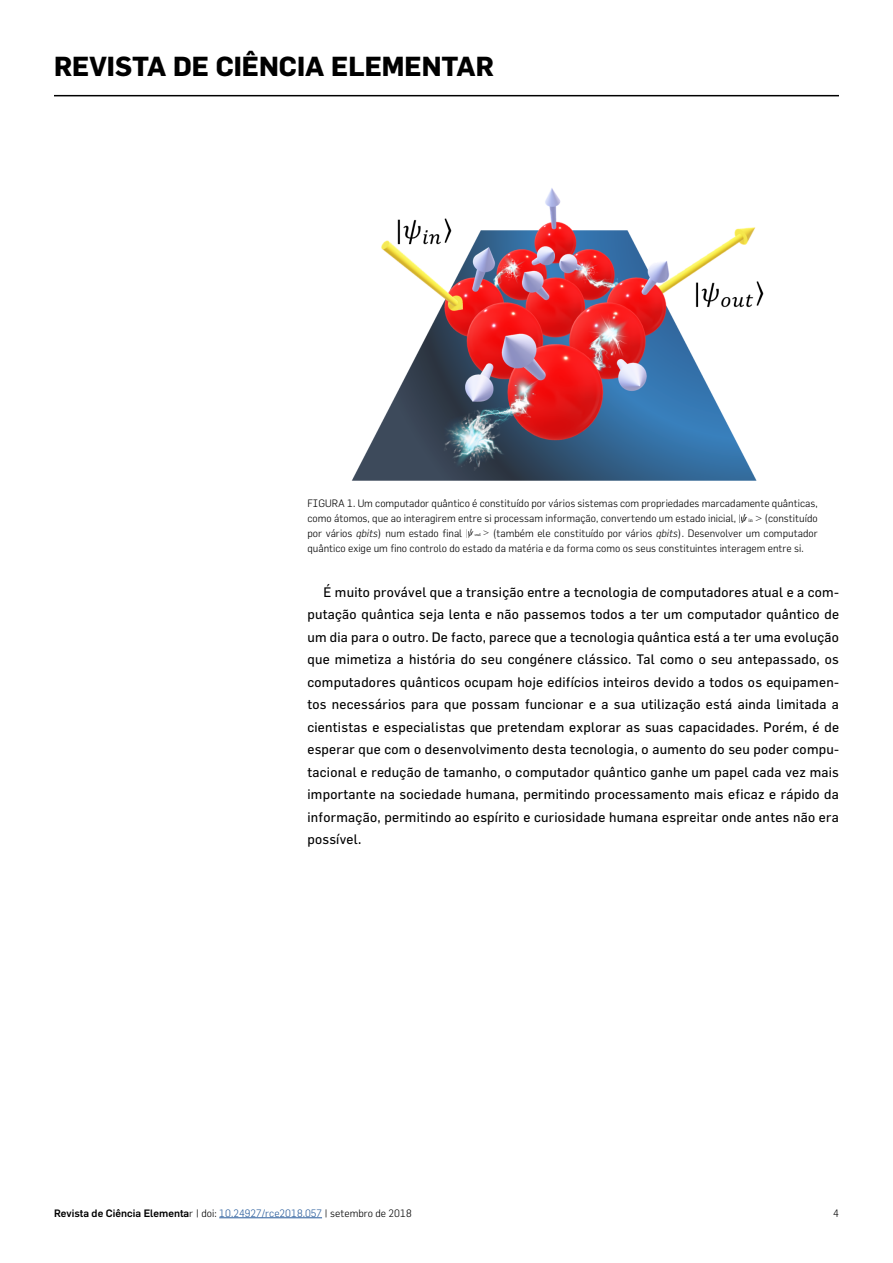
<style>
.page{position:relative;width:893px;height:1263px;background:#fff}
.page>*{position:absolute;margin:0;border:0;box-sizing:border-box;transform-origin:0 0}
.t1{font:700 27px "Flama";color:#000}
.t2{font:13.5px/22.5px "Flama";letter-spacing:.02em;color:#000;text-align:justify}
.t3{font:300 10.5px/15px "Flama";color:#000;text-align:justify}
.t4{font:500 10.5px "Flama";color:#000}
.s1{font-family:"Times New Roman";font-weight:400;font-size:10.8px}
.s2{font-family:"MM Century Old Greek";font-weight:400;font-style:italic;font-size:10.8px}
.s3{font-family:"Times New Roman";font-weight:400;font-size:5.4px}
.s4{font-style:italic}
.s5{font-family:"Times New Roman";font-weight:400;font-size:9.6px}
.s6{font-family:"MM Century Old Greek";font-weight:400;font-style:italic;font-size:9.6px}
.s7{font-family:"Times New Roman";font-weight:400;font-size:4.8px}
.s8{font-weight:300}
.s9{font-weight:300;color:#275b9b}
</style>
<div class="page">
<hr style="left:54px;top:95px;width:785px;height:1px;background:#000">
<hr style="left:219px;top:1217px;width:103px;height:1px;background:#275b9b">
<img style="left:351px;top:188px;width:413px;height:293px">
<h1 class="t1" style="left:54px;top:50px;width:441px">REVISTA DE CIÊNCIA ELEMENTAR</h1>
<p class="t3" style="left:307px;top:495px;width:512px">FIGURA 1. Um computador quântico é constituído por vários sistemas com propriedades marcadamente quânticas, como átomos, que ao interagirem entre si processam informação, convertendo um estado inicial, <span class="s1">|</span><span class="s2">}</span><span class="s3">in</span> <span class="s1">&gt;</span> (constituído por vários <span class="s4">qbits</span>) num estado final <span class="s5">|</span><span class="s6">}</span><span class="s7">out</span> <span class="s5">&gt;</span> (também ele constituído por vários <span class="s4">qbits</span>). Desenvolver um computador quântico exige um fino controlo do estado da matéria e da forma como os seus constituintes interagem entre si.</p>
<p class="t2" style="left:307px;top:580px;width:533px;text-indent:16px">É muito provável que a transição entre a tecnologia de computadores atual e a com&shy;putação quântica seja lenta e não passemos todos a ter um computador quântico de um dia para o outro. De facto, parece que a tecnologia quântica está a ter uma evolução que mimetiza a história do seu congénere clássico. Tal como o seu antepassado, os computadores quânticos ocupam hoje edifícios inteiros devido a todos os equipamen&shy;tos necessários para que possam funcionar e a sua utilização está ainda limitada a cientistas e especialistas que pretendam explorar as suas capacidades. Porém, é de esperar que com o desenvolvimento desta tecnologia, o aumento do seu poder compu&shy;tacional e redução de tamanho, o computador quântico ganhe um papel cada vez mais importante na sociedade humana, permitindo processamento mais eficaz e rápido da informação, permitindo ao espírito e curiosidade humana espreitar onde antes não era possível.</p>
<p class="t4" style="left:54px;top:1206px;width:359px">Revista de Ciência Elementa<span class="s8">r | doi:</span> <span class="s9">10.24927/rce2018.057</span> <span class="s8">| setembro de 2018</span></p>
<p class="t3" style="left:833px;top:1205px;width:7px">4</p>
</div>
